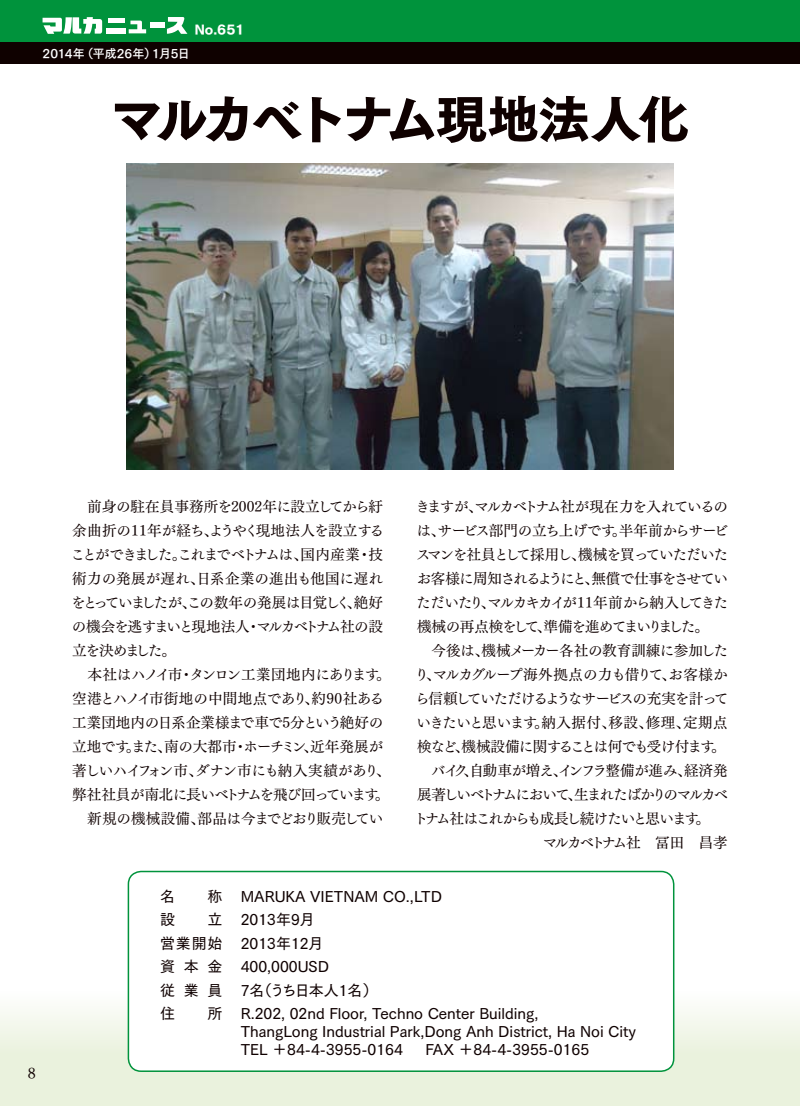
<style>
.page{position:relative;width:800px;height:1106px;background:#fff}
.page>*{position:absolute;margin:0;border:0;box-sizing:border-box;transform-origin:0 0}
.t1{font:51px "Tsuku Go Pro H";letter-spacing:-.065em;color:#0f0100}
.t2{font:15px/23.5px "Tsuku Go Pro D";color:#0f0100}
.t3{font:15px "Tsuku Min Pro M";color:#0f0100}
.t4{font:14.55px/24px "Tsuku Min Pro M";letter-spacing:-.035em;color:#0f0100}
.t5{font:14.55px "Tsuku Min Pro M";letter-spacing:-.07em;color:#0f0100}
.t6{font:14.55px "Tsuku Min Pro M";letter-spacing:-.09em;color:#0f0100}
.t7{font:14.55px "Tsuku Min Pro M";letter-spacing:-.04em;color:#0f0100}
.t8{font:14.55px "Tsuku Min Pro M";letter-spacing:-.095em;color:#0f0100}
.t9{font:14.55px "Tsuku Min Pro M";letter-spacing:-.13em;color:#0f0100}
.t10{font:14.55px "Tsuku Min Pro M";letter-spacing:-.005em;color:#0f0100}
.t11{font:14.55px "Tsuku Min Pro M";letter-spacing:-.135em;color:#0f0100}
.t12{font:14.55px "Tsuku Min Pro M";letter-spacing:-.145em;color:#0f0100}
.t13{font:12px "Tsuku Go Pro B";letter-spacing:-.02em;color:#fff}
.t14{font:12px "Tsuku Go Pro H";color:#fff}
</style>
<div class="page">
<div style="left:0;top:991px;width:799px;height:115px;background:linear-gradient(to bottom,#f9fcf7,#dfecd0)"></div>
<div style="left:0;top:0;width:799px;height:43px;background:#00933c"></div>
<div style="left:0;top:43px;width:799px;height:21px;background:#0f0100"></div>
<svg style="left:43px;top:17px;width:59px;height:17px"></svg>
<div style="left:108px;top:18px;width:16px;height:5px;background:#fff"></div>
<div style="left:107px;top:28px;width:19px;height:6px;background:#fff"></div>
<svg style="left:129px;top:20px;width:17px;height:13px"></svg>
<div style="left:150px;top:23px;width:14px;height:5px;background:#fff"></div>
<svg style="left:167px;top:17px;width:20px;height:17px"></svg>
<img style="left:126px;top:163px;width:547px;height:306px">
<div style="left:128px;top:871px;width:545px;height:200px;background:#fff;border-radius:13px"></div>
<div style="left:128px;top:870px;width:546px;height:201px;border:2px solid #00933c;border-radius:13px"></div>
<p class="t14" style="left:195px;top:22px;width:51px">No.651</p>
<p class="t13" style="left:43px;top:43px;width:149px">2014年（平成26年）1月5日</p>
<h1 class="t1" style="left:111px;top:91px;width:579px">マルカベトナム現地法人化</h1>
<p class="t4" style="left:71px;top:493px;width:321px">　前身の駐在員事務所を2002年に設立してから紆余曲折の11年が経ち、ようやく現地法人を設立することができました。これまでベトナムは、国内産業・技術力の発展が遅れ、日系企業の進出も他国に遅れをとっていましたが、この数年の発展は目覚しく、絶好の機会を逃すまいと現地法人・マルカベトナム社の設立を決めました。<br>　本社はハノイ市・タンロン工業団地内にあります。空港とハノイ市街地の中間地点であり、約90社ある工業団地内の日系企業様まで車で5分という絶好の立地です。また、南の大都市・ホーチミン、近年発展が著しいハイフォン市、ダナン市にも納入実績があり、弊社社員が南北に長いベトナムを飛び回っています。　新規の機械設備、部品は今までどおり販売してい</p>
<p class="t6" style="left:415px;top:493px;width:314px">きますが、マルカベトナム社が現在力を入れているの</p>
<p class="t5" style="left:416px;top:517px;width:313px">は、サービス部門の立ち上げです。半年前からサービ</p>
<p class="t5" style="left:416px;top:541px;width:313px">スマンを社員として採用し、機械を買っていただいた</p>
<p class="t6" style="left:416px;top:565px;width:313px">お客様に周知されるようにと、無償で仕事をさせてい</p>
<p class="t8" style="left:416px;top:589px;width:313px">ただいたり、マルカキカイが11年前から納入してきた</p>
<p class="t6" style="left:417px;top:613px;width:293px">機械の再点検をして、準備を進めてまいりました。</p>
<p class="t4" style="left:417px;top:636px;width:312px">　今後は、機械メーカー各社の教育訓練に参加した</p>
<p class="t7" style="left:414px;top:661px;width:315px">り、マルカグループ海外拠点の力も借りて、お客様か</p>
<p class="t5" style="left:415px;top:685px;width:315px">ら信頼していただけるようなサービスの充実を計って</p>
<p class="t10" style="left:416px;top:709px;width:312px">いきたいと思います。納入据付、移設、修理、定期点</p>
<p class="t5" style="left:417px;top:733px;width:310px">検など、機械設備に関することは何でも受け付ます。</p>
<p class="t7" style="left:417px;top:757px;width:312px">　バイク、自動車が増え、インフラ整備が進み、経済発</p>
<p class="t9" style="left:417px;top:781px;width:312px">展著しいベトナムにおいて、生まれたばかりのマルカベ</p>
<p class="t11" style="left:414px;top:805px;width:297px">トナム社はこれからも成長し続けたいと思います。</p>
<p class="t12" style="left:542px;top:829px;width:186px">マルカベトナム社　冨田　昌孝</p>
<p class="t3" style="left:28px;top:1060px;width:9px">8</p>
<p class="t2" style="left:160px;top:882px;width:16px">名</p>
<p class="t2" style="left:207px;top:882px;width:236px">称 MARUKA VIETNAM CO.,LTD</p>
<p class="t2" style="left:160px;top:906px;width:16px">設</p>
<p class="t2" style="left:160px;top:906px;width:219px;text-indent:48px">立 2013年9月<br>営業開始 2013年12月<br>資本金 400,000USD<br>従業員 7名（うち日本人1名）住</p>
<p class="t2" style="left:241px;top:1002px;width:396px;line-height:18px;text-indent:-33px">所 R.202, 02nd Floor, Techno Center Building,<br>ThangLong Industrial Park,Dong Anh District, Ha Noi City<br>TEL ＋84-4-3955-0164</p>
<p class="t2" style="left:425px;top:1036px;width:165px">FAX ＋84-4-3955-0165</p>
</div>
